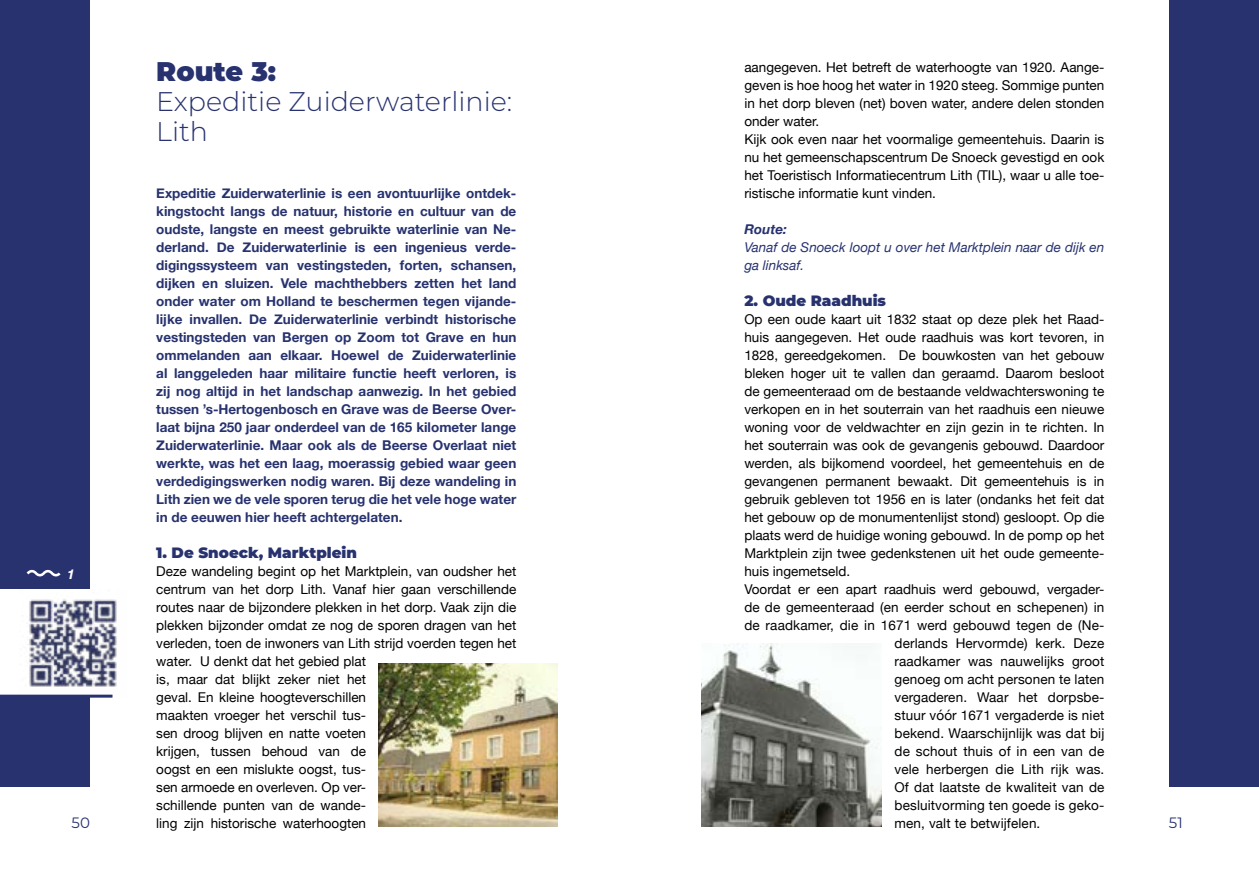
<style>
.page{position:relative;width:1259px;height:893px;background:#fff}
.page>*{position:absolute;margin:0;border:0;box-sizing:border-box;transform-origin:0 0}
.t1{font:300 27px/30px "Montserrat";color:#27326f}
.t2{font:900 27px "Montserrat";color:#27326f}
.t3{font:900 15px "Montserrat";color:#27326f}
.t4{font:15px "Montserrat";color:#27326f}
.t5{font:13.5px/18px "Helvetica Neue";color:#000}
.t6{font:700 13.5px/18px "Helvetica Neue";color:#27326f;text-align:justify}
.t7{font:italic 13.5px/18px "Helvetica Neue";color:#27326f}
.t8{font:italic 700 13.5px "Helvetica Neue";color:#27326f}
.t9{font:italic 700 13.5px "Helvetica Neue";color:#fff}
</style>
<div class="page">
<div style="left:0;top:0;width:90px;height:787px;background:#27326f"></div>
<div style="left:1169px;top:0;width:90px;height:787px;background:#27326f"></div>
<div style="left:0;top:590px;width:129px;height:106px;background:#fff"></div>
<img style="left:20px;top:599px;width:97px;height:97px">
<hr style="left:0;top:695px;width:112px;height:3px;background:#27326f">
<img style="left:379px;top:663px;width:178px;height:163px">
<img style="left:702px;top:643px;width:180px;height:183px">
<svg style="left:27px;top:570px;width:34px;height:6px"></svg>
<p class="t5" style="left:744px;top:59px;width:361px">aangegeven. Het betreft de waterhoogte van 1920. Aange&shy;geven is hoe hoog het water in 1920 steeg. Sommige punten in het dorp bleven (net) boven water, andere delen stonden onder water.<br>Kijk ook even naar het voormalige gemeentehuis. Daarin is nu het gemeenschapscentrum De Snoeck gevestigd en ook het Toeristisch Informatiecentrum Lith (TIL), waar u alle toe&shy;ristische informatie kunt vinden.</p>
<p class="t8" style="left:744px;top:219px;width:44px">Route:</p>
<p class="t7" style="left:744px;top:239px;width:361px">Vanaf de Snoeck loopt u over het Marktplein naar de dijk en ga linksaf.</p>
<p class="t3" style="left:744px;top:289px;width:143px">2. Oude Raadhuis</p>
<p class="t5" style="left:744px;top:311px;width:361px">Op een oude kaart uit 1832 staat op deze plek het Raad-</p>
<p class="t5" style="left:744px;top:329px;width:361px">huis aangegeven. Het oude raadhuis was kort tevoren, in</p>
<p class="t5" style="left:744px;top:347px;width:361px">1828, gereedgekomen. De bouwkosten van het gebouw</p>
<p class="t5" style="left:744px;top:365px;width:361px">bleken hoger uit te vallen dan geraamd. Daarom besloot</p>
<p class="t5" style="left:744px;top:383px;width:361px">de gemeenteraad om de bestaande veldwachterswoning te</p>
<p class="t5" style="left:744px;top:401px;width:361px">verkopen en in het souterrain van het raadhuis een nieuwe</p>
<p class="t5" style="left:744px;top:419px;width:361px">woning voor de veldwachter en zijn gezin in te richten. In</p>
<p class="t5" style="left:744px;top:437px;width:361px">het souterrain was ook de gevangenis gebouwd. Daardoor</p>
<p class="t5" style="left:744px;top:455px;width:361px">werden, als bijkomend voordeel, het gemeentehuis en de</p>
<p class="t5" style="left:744px;top:473px;width:361px">gevangenen permanent bewaakt. Dit gemeentehuis is in</p>
<p class="t5" style="left:744px;top:491px;width:361px">gebruik gebleven tot 1956 en is later (ondanks het feit dat</p>
<p class="t5" style="left:744px;top:509px;width:361px">het gebouw op de monumentenlijst stond) gesloopt. Op die</p>
<p class="t5" style="left:744px;top:527px;width:361px">plaats werd de huidige woning gebouwd. In de pomp op het</p>
<p class="t5" style="left:744px;top:545px;width:361px">Marktplein zijn twee gedenkstenen uit het oude gemeente-</p>
<p class="t5" style="left:744px;top:563px;width:107px">huis ingemetseld.</p>
<p class="t5" style="left:744px;top:581px;width:361px">Voordat er een apart raadhuis werd gebouwd, vergader-</p>
<p class="t5" style="left:744px;top:599px;width:361px">de de gemeenteraad (en eerder schout en schepenen) in</p>
<p class="t5" style="left:744px;top:617px;width:361px">de raadkamer, die in 1671 werd gebouwd tegen de (Ne-</p>
<p class="t5" style="left:894px;top:635px;width:211px">derlands Hervormde) kerk. Deze</p>
<p class="t5" style="left:894px;top:653px;width:211px">raadkamer was nauwelijks groot</p>
<p class="t5" style="left:894px;top:671px;width:211px">genoeg om acht personen te laten</p>
<p class="t5" style="left:894px;top:689px;width:211px">vergaderen. Waar het dorpsbe-</p>
<p class="t5" style="left:894px;top:707px;width:211px">stuur vóór 1671 vergaderde is niet</p>
<p class="t5" style="left:894px;top:725px;width:211px">bekend. Waarschijnlijk was dat bij</p>
<p class="t5" style="left:894px;top:743px;width:211px">de schout thuis of in een van de</p>
<p class="t5" style="left:894px;top:761px;width:211px">vele herbergen die Lith rijk was.</p>
<p class="t5" style="left:894px;top:779px;width:211px">Of dat laatste de kwaliteit van de</p>
<p class="t5" style="left:894px;top:797px;width:211px">besluitvorming ten goede is geko-</p>
<p class="t5" style="left:894px;top:815px;width:147px">men, valt te betwijfelen.</p>
<h1 class="t2" style="left:156px;top:52px;width:121px">Route 3:</h1>
<h1 class="t1" style="left:156px;top:86px;width:357px">Expeditie Zuiderwaterlinie:<br>Lith</h1>
<p class="t6" style="left:156px;top:185px;width:361px">Expeditie Zuiderwaterlinie is een avontuurlijke ontdek&shy;kingstocht langs de natuur, historie en cultuur van de oudste, langste en meest gebruikte waterlinie van Ne&shy;derland. De Zuiderwaterlinie is een ingenieus verde&shy;digingssysteem van vestingsteden, forten, schansen, dijken en sluizen. Vele machthebbers zetten het land onder water om Holland te beschermen tegen vijande&shy;lijke invallen. De Zuiderwaterlinie verbindt historische vestingsteden van Bergen op Zoom tot Grave en hun ommelanden aan elkaar. Hoewel de Zuiderwaterlinie al langgeleden haar militaire functie heeft verloren, is zij nog altijd in het landschap aanwezig. In het gebied tussen ’s-Hertogenbosch en Grave was de Beerse Over&shy;laat bijna 250 jaar onderdeel van de 165 kilometer lange Zuiderwaterlinie. Maar ook als de Beerse Overlaat niet werkte, was het een laag, moerassig gebied waar geen verdedigingswerken nodig waren. Bij deze wandeling in Lith zien we de vele sporen terug die het vele hoge water in de eeuwen hier heeft achtergelaten.</p>
<p class="t3" style="left:156px;top:541px;width:202px">1. De Snoeck, Marktplein</p>
<p class="t5" style="left:156px;top:563px;width:361px">Deze wandeling begint op het Marktplein, van oudsher het centrum van het dorp Lith. Vanaf hier gaan verschillende routes naar de bijzondere plekken in het dorp. Vaak zijn die plekken bijzonder omdat ze nog de sporen dragen van het verleden, toen de inwoners van Lith strijd voerden tegen het water. U denkt dat het gebied plat<br>is, maar dat blijkt zeker niet het<br>geval. En kleine hoogteverschillen<br>maakten vroeger het verschil tus-<br>sen droog blijven en natte voeten<br>krijgen, tussen behoud van de<br>oogst en een mislukte oogst, tus-<br>sen armoede en overleven. Op ver-<br>schillende punten van de wande-<br>ling zijn historische waterhoogten</p>
<p class="t9" style="left:67px;top:563px;width:9px">1</p>
<p class="t4" style="left:72px;top:812px;width:20px">50</p>
<p class="t4" style="left:1169px;top:812px;width:15px">51</p>
</div>
